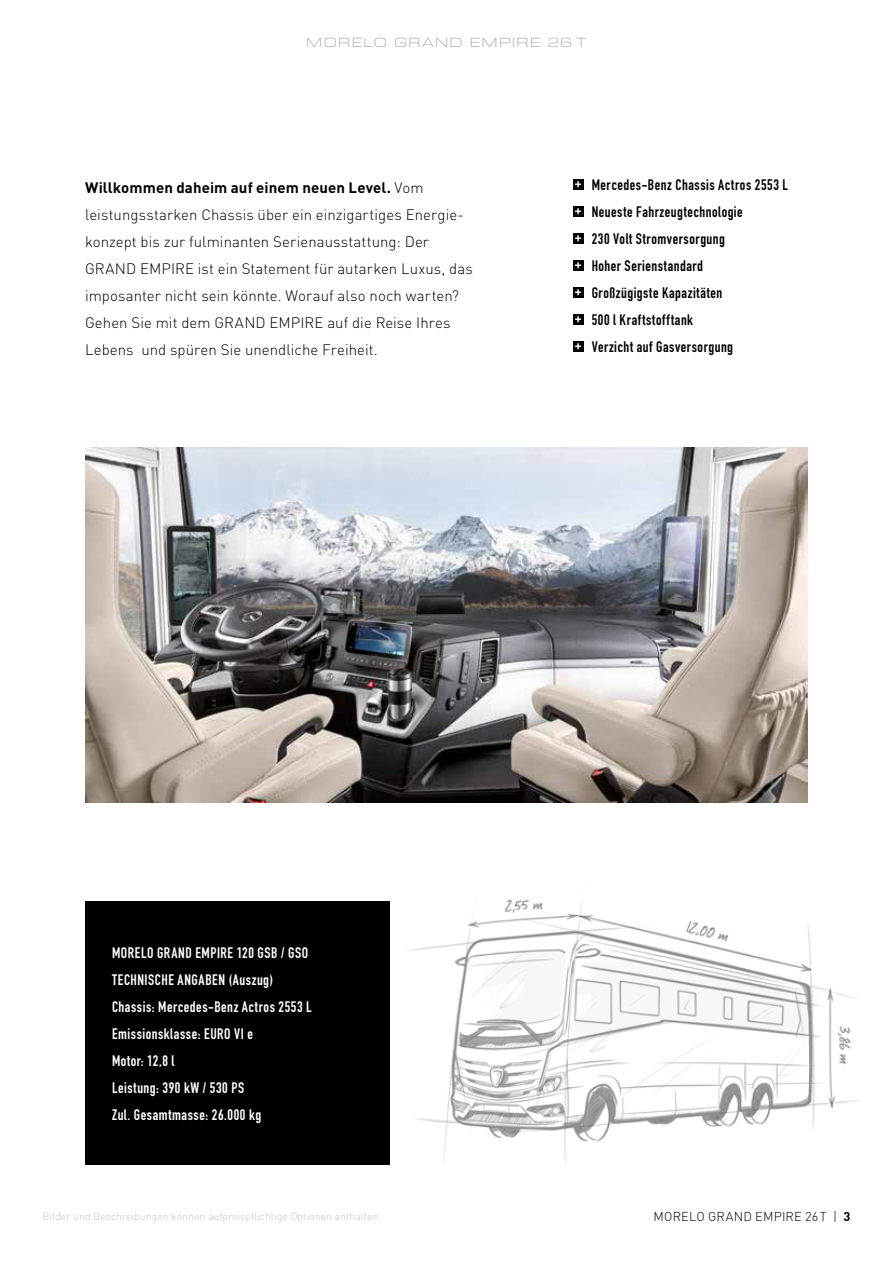
<style>
.page{position:relative;width:893px;height:1263px;background:#fff}
.page>*{position:absolute;margin:0;border:0;box-sizing:border-box;transform-origin:0 0}
.t1{font:300 15px/27px "DIN Pro";letter-spacing:.005em;color:#000}
.t2{font:700 15px/27px "DIN Condensed";letter-spacing:.035em;color:#000}
.t3{font:700 15px/27px "DIN Condensed";letter-spacing:.035em;color:#fff}
.t4{font:300 expanded 13.5px "Eurostile Next LT Pro";letter-spacing:.1em;color:#a8a8a7}
.t5{font:300 12.75px "DIN Pro";letter-spacing:.015em;color:#000}
.t6{font:300 10.5px "DIN Pro";color:#c6c6c6}
.s1{font-weight:700}
</style>
<div class="page">
<img style="left:85px;top:448px;width:723px;height:354px">
<img style="left:409px;top:899px;width:450px;height:265px">
<div style="left:85px;top:901px;width:305px;height:264px;background:#000"></div>
<div style="left:573px;top:179px;width:10px;height:11px;background:#000"></div>
<svg style="left:575px;top:181px;width:6px;height:6px"></svg>
<div style="left:573px;top:206px;width:10px;height:11px;background:#000"></div>
<svg style="left:575px;top:208px;width:6px;height:6px"></svg>
<div style="left:573px;top:233px;width:10px;height:11px;background:#000"></div>
<svg style="left:575px;top:235px;width:6px;height:6px"></svg>
<div style="left:573px;top:260px;width:10px;height:11px;background:#000"></div>
<svg style="left:575px;top:262px;width:6px;height:6px"></svg>
<div style="left:573px;top:287px;width:10px;height:11px;background:#000"></div>
<svg style="left:575px;top:289px;width:6px;height:6px"></svg>
<div style="left:573px;top:314px;width:10px;height:11px;background:#000"></div>
<svg style="left:575px;top:316px;width:6px;height:6px"></svg>
<div style="left:573px;top:341px;width:10px;height:11px;background:#000"></div>
<svg style="left:575px;top:343px;width:6px;height:6px"></svg>
<p class="t4" style="left:306px;top:35px;width:282px">MORELO GRAND EMPIRE 26 T</p>
<p class="t1" style="left:85px;top:174px;width:389px"><span class="s1">Willkommen daheim auf einem neuen Level.</span> Vom leistungsstarken Chassis über ein einzigartiges Energie&shy;konzept bis zur fulminanten Serienausstattung: Der GRAND EMPIRE ist ein Statement für autarken Luxus, das imposanter nicht sein könnte. Worauf also noch warten?<br>Gehen Sie mit dem GRAND EMPIRE auf die Reise Ihres Lebens und spüren Sie unendliche Freiheit.</p>
<p class="t2" style="left:592px;top:171px;width:198px">Mercedes-Benz Chassis Actros 2553 L<br>Neueste Fahrzeugtechnologie<br>230 Volt Stromversorgung<br>Hoher Serienstandard<br>Großzügigste Kapazitäten<br>500 l Kraftstofftank<br>Verzicht auf Gasversorgung</p>
<p class="t3" style="left:112px;top:939px;width:201px">MORELO GRAND EMPIRE 120 GSB / GSO<br>TECHNISCHE ANGABEN (Auszug)<br>Chassis: Mercedes-Benz Actros 2553 L<br>Emissionsklasse: EURO VI e<br>Motor: 12,8 l<br>Leistung: 390 kW / 530 PS<br>Zul. Gesamtmasse: 26.000 kg</p>
<p class="t6" style="left:43px;top:1209px;width:340px">Bilder und Beschreibungen können aufpreispflichtige Optionen enthalten.</p>
<p class="t5" style="left:654px;top:1207px;width:198px">MORELO GRAND EMPIRE 26T | <span class="s1">3</span></p>
</div>
